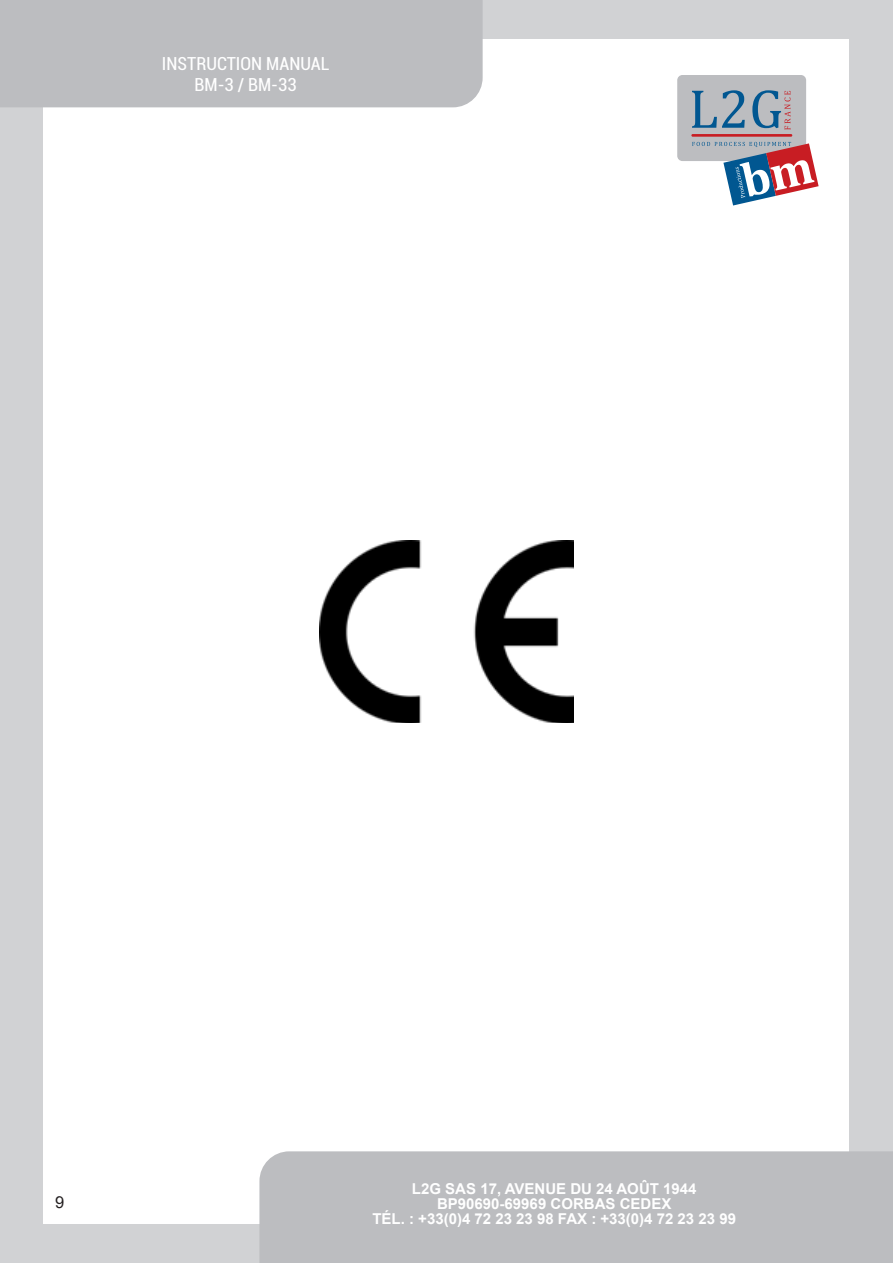
<style>
.page{position:relative;width:893px;height:1263px;background:#d1d2d4}
.page>*{position:absolute;margin:0;border:0;box-sizing:border-box;transform-origin:0 0}
.t1{font:condensed 18px/21px "Roboto";color:#fff;text-align:center}
.t2{font:16.5px "Arial";color:#231f20}
.t3{font:700 15px/15px "Arial";color:#fff;text-align:center}
</style>
<div class="page">
<div style="left:44px;top:39px;width:805px;height:1185px;background:#fff"></div>
<div style="left:0;top:0;width:483px;height:107px;background:#bcbdc0"></div>
<div style="left:259px;top:1151px;width:634px;height:112px;background:#bcbdc0"></div>
<div style="left:677px;top:75px;width:129px;height:86px;background:#bcbdc0;border-radius:5px"></div>
<svg style="left:692px;top:90px;width:53px;height:38px"></svg>
<svg style="left:752px;top:90px;width:38px;height:40px"></svg>
<hr style="left:691px;top:134px;width:101px;height:3px;background:#c81d23">
<svg style="left:692px;top:142px;width:127px;height:63px"></svg>
<img style="left:319px;top:541px;width:255px;height:181px">
<p class="t1" style="left:162px;top:52px;width:169px">INSTRUCTION MANUAL<br>BM-3 / BM-33</p>
<p class="t2" style="left:55px;top:1191px;width:11px">9</p>
<p class="t3" style="left:372px;top:1181px;width:365px">L2G SAS 17, AVENUE DU 24 AOÛT 1944<br>BP90690-69969 CORBAS CEDEX<br>TÉL. : +33(0)4 72 23 23 98 FAX : +33(0)4 72 23 23 99</p>
</div>
